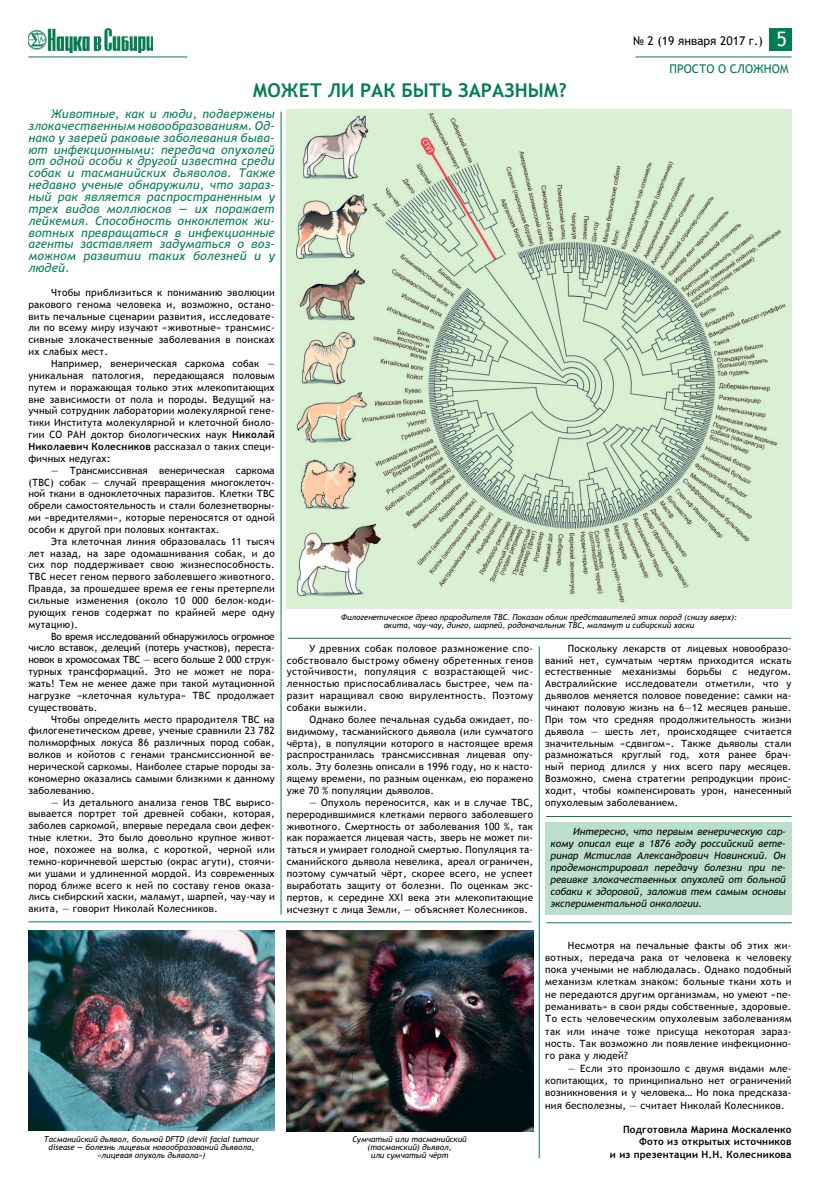
<style>
.page{position:relative;width:820px;height:1191px;background:#fff}
.page>*{position:absolute;margin:0;border:0;box-sizing:border-box;transform-origin:0 0}
.t1{font:700 19px "Trebuchet MS";color:#007e51}
.t2{font:italic 12px/11.8px "Trebuchet MS";letter-spacing:.02em;color:#007e51;text-align:justify}
.t3{font:12px "Trebuchet MS";color:#000}
.t4{font:12px "Trebuchet MS";color:#007e51}
.t5{font:10px/11.9px "Trebuchet MS";letter-spacing:.02em;color:#000;text-align:justify}
.t6{font:italic 10px/11.9px "Trebuchet MS";color:#000;text-align:justify}
.t7{font:700 10px/12.3px "Trebuchet MS";letter-spacing:.02em;color:#000;text-align:right}
.t8{font:italic 8px/8px "Trebuchet MS";color:#000;text-align:center}
.s1{font-size:20px;color:#fff}
.s2{font-weight:700}
</style>
<div class="page">
<hr style="left:28px;top:57px;width:159px;height:1px;background:#007e51">
<div style="left:768px;top:28px;width:23px;height:23px;background:#007e51"></div>
<hr style="left:635px;top:57px;width:156px;height:1px;background:#007e51">
<img style="left:28px;top:28px;width:125px;height:25px">
<div style="left:544px;top:822px;width:247px;height:93px;background:#bcdecc"></div>
<img style="left:286px;top:109px;width:505px;height:499px">
<img style="left:28px;top:930px;width:246px;height:200px">
<img style="left:286px;top:930px;width:247px;height:201px">
<hr style="left:28px;top:921px;width:503px;height:1px;background:#007e51">
<hr style="left:546px;top:816px;width:245px;height:1px;background:#007e51">
<hr style="left:546px;top:922px;width:245px;height:1px;background:#007e51">
<hr style="left:287px;top:638px;width:503px;height:1px;background:#007e51">
<hr style="left:281px;top:112px;width:1px;height:802px;background:#007e51">
<hr style="left:539px;top:646px;width:1px;height:512px;background:#007e51">
<p class="t3" style="left:632px;top:33px;width:155px">№ 2 (19 января 2017 г.) <span class="s1">5</span></p>
<h1 class="t1" style="left:253px;top:78px;width:315px">МОЖЕТ ЛИ РАК БЫТЬ ЗАРАЗНЫМ?</h1>
<p class="t4" style="left:669px;top:61px;width:121px">ПРОСТО О СЛОЖНОМ</p>
<p class="t2" style="left:28px;top:108px;width:248px;text-indent:23px">Животные, как и люди, подвержены злокачественным новообразованиям. Од&shy;нако у зверей раковые заболевания быва&shy;ют инфекционными: передача опухолей от одной особи к другой известна среди собак и тасманийских дьяволов. Также недавно ученые обнаружили, что зараз&shy;ный рак является распространенным у трех видов моллюсков — их поражает лейкемия. Способность онкоклеток жи&shy;вотных превращаться в инфекционные агенты заставляет задуматься о воз&shy;можном развитии таких болезней и у людей.</p>
<p class="t5" style="left:28px;top:286px;width:248px;text-indent:23px">Чтобы приблизиться к пониманию эволюции ракового генома человека и, возможно, остано&shy;вить печальные сценарии развития, исследовате&shy;ли по всему миру изучают «животные» трансмис&shy;сивные злокачественные заболевания в поисках их слабых мест.</p>
<p class="t5" style="left:28px;top:357px;width:248px;text-indent:23px">Например, венерическая саркома собак — уникальная патология, передающаяся половым путем и поражающая только этих млекопитающих вне зависимости от пола и породы. Ведущий на&shy;учный сотрудник лаборатории молекулярной гене&shy;тики Института молекулярной и клеточной биоло&shy;гии СО РАН доктор биологических наук <span class="s2">Николай Николаевич Колесников</span> рассказал о таких специ&shy;фичных недугах:</p>
<p class="t5" style="left:28px;top:464px;width:248px;text-indent:23px">— Трансмиссивная венерическая саркома (ТВС) собак — случай превращения многоклеточ&shy;ной ткани в одноклеточных паразитов. Клетки ТВС обрели самостоятельность и стали болезнетворны&shy;ми «вредителями», которые переносятся от одной особи к другой при половых контактах.</p>
<p class="t5" style="left:28px;top:535px;width:248px;text-indent:23px">Эта клеточная линия образовалась 11 тысяч лет назад, на заре одомашнивания собак, и до сих пор поддерживает свою жизнеспособность.<br>ТВС несет геном первого заболевшего животного.<br>Правда, за прошедшее время ее гены претерпели сильные изменения (около 10 000 белок‐ коди&shy;рующих генов содержат по крайней мере одну мутацию).</p>
<p class="t5" style="left:28px;top:630px;width:248px;text-indent:23px">Во время исследований обнаружилось огромное число вставок, делеций (потерь участков), переста&shy;новок в хромосомах ТВС — всего больше 2 000 струк&shy;турных трансформаций. Это не может не пора&shy;жать! Тем не менее даже при такой мутационной нагрузке «клеточная культура» ТВС продолжает существовать.</p>
<p class="t5" style="left:28px;top:713px;width:248px;text-indent:23px">Чтобы определить место прародителя ТВС на филогенетическом древе, ученые сравнили 23 782 полиморфных локуса 86 различных пород собак, волков и койотов с генами трансмиссионной ве&shy;нерической саркомы. Наиболее старые породы за&shy;кономерно оказались самыми близкими к данному заболеванию.</p>
<p class="t5" style="left:28px;top:796px;width:248px;text-indent:23px">— Из детального анализа генов ТВС вырисо&shy;вывается портрет той древней собаки, которая, заболев саркомой, впервые передала свои дефек&shy;тные клетки. Это было довольно крупное живот&shy;ное, похожее на волка, с короткой, черной или темно‐ коричневой шерстью (окрас агути), стоячи&shy;ми ушами и удлиненной мордой. Из современных пород ближе всего к ней по составу генов оказа&shy;лись сибирский хаски, маламут, шарпей, чау‐ чау и акита, — говорит Николай Колесников.</p>
<p class="t8" style="left:341px;top:613px;width:397px">Филогенетическое древо прародителя ТВС. Показан облик представителей этих пород (снизу вверх): акита, чау‐чау, динго, шарпей, родоначальник ТВС, маламут и сибирский хаски</p>
<p class="t5" style="left:286px;top:642px;width:248px;text-indent:23px">У древних собак половое размножение спо&shy;собствовало быстрому обмену обретенных генов устойчивости, популяция с возрастающей чис&shy;ленностью приспосабливалась быстрее, чем па&shy;разит наращивал свою вирулентность. Поэтому собаки выжили.</p>
<p class="t5" style="left:286px;top:713px;width:248px;text-align:left;text-indent:23px">Однако более печальная судьба ожидает, по‐ видимому, тасманийского дьявола (или сумчатого чёрта), в популяции которого в настоящее время распространилась трансмиссивная лицевая опу&shy;холь. Эту болезнь описали в 1996 году, но к насто&shy;ящему времени, по разным оценкам, ею поражено уже 70 % популяции дьяволов.</p>
<p class="t5" style="left:286px;top:796px;width:248px;text-indent:23px">— Опухоль переносится, как и в случае ТВС, переродившимися клетками первого заболевшего животного. Смертность от заболевания 100 %, так как поражается лицевая часть, зверь не может пи&shy;таться и умирает голодной смертью. Популяция та&shy;сманийского дьявола невелика, ареал ограничен, поэтому сумчатый чёрт, скорее всего, не успеет выработать защиту от болезни. По оценкам экс&shy;пертов, к середине XXI века эти млекопитающие исчезнут с лица Земли, — объясняет Колесников.</p>
<p class="t5" style="left:545px;top:642px;width:248px;text-indent:23px">Поскольку лекарств от лицевых новообразо&shy;ваний нет, сумчатым чертям приходится искать естественные механизмы борьбы с недугом.<br>Австралийские исследователи отметили, что у дьяволов меняется половое поведение: самки на&shy;чинают половую жизнь на 6—12 месяцев раньше.<br>При том что средняя продолжительность жизни дьявола — шесть лет, происходящее считается значительным «сдвигом». Также дьяволы стали размножаться круглый год, хотя ранее брач&shy;ный период длился у них всего пару месяцев.<br>Возможно, смена стратегии репродукции проис&shy;ходит, чтобы компенсировать урон, нанесенный опухолевым заболеванием.</p>
<p class="t6" style="left:550px;top:826px;width:237px;text-indent:23px">Интересно, что первым венерическую сар&shy;кому описал еще в 1876 году российский вете&shy;ринар Мстислав Александрович Новинский. Он продемонстрировал передачу болезни при пе&shy;ревивке злокачественных опухолей от больной собаки к здоровой, заложив тем самым основы экспериментальной онкологии.</p>
<p class="t8" style="left:44px;top:1135px;width:216px">Тасманийский дьявол, больной DFTD (devil facial tumour disease — болезнь лицевых новообразований дьявола, «лицевая опухоль дьявола»)</p>
<p class="t8" style="left:352px;top:1134px;width:116px">Сумчатый или тасманийский (тасманский) дьявол,<br>или сумчатый чёрт</p>
<p class="t5" style="left:545px;top:938px;width:248px;line-height:12.3px;text-indent:23px">Несмотря на печальные факты об этих жи&shy;вотных, передача рака от человека к человеку пока учеными не наблюдалась. Однако подобный механизм клеткам знаком: больные ткани хоть и не передаются другим организмам, но умеют «пе&shy;реманивать» в свои ряды собственные, здоровые.<br>То есть человеческим опухолевым заболеваниям так или иначе тоже присуща некоторая зараз&shy;ность. Так возможно ли появление инфекционно&shy;го рака у людей?</p>
<p class="t5" style="left:545px;top:1061px;width:248px;line-height:12.3px;text-indent:23px">— Если это произошло с двумя видами мле&shy;копитающих, то принципиально нет ограничений возникновения и у человека… Но пока предсказа&shy;ния бесполезны, — считает Николай Колесников.</p>
<p class="t7" style="left:609px;top:1123px;width:183px">Подготовила Марина Москаленко<br>Фото из открытых источников<br>и из презентации Н.Н. Колесникова</p>
</div>
